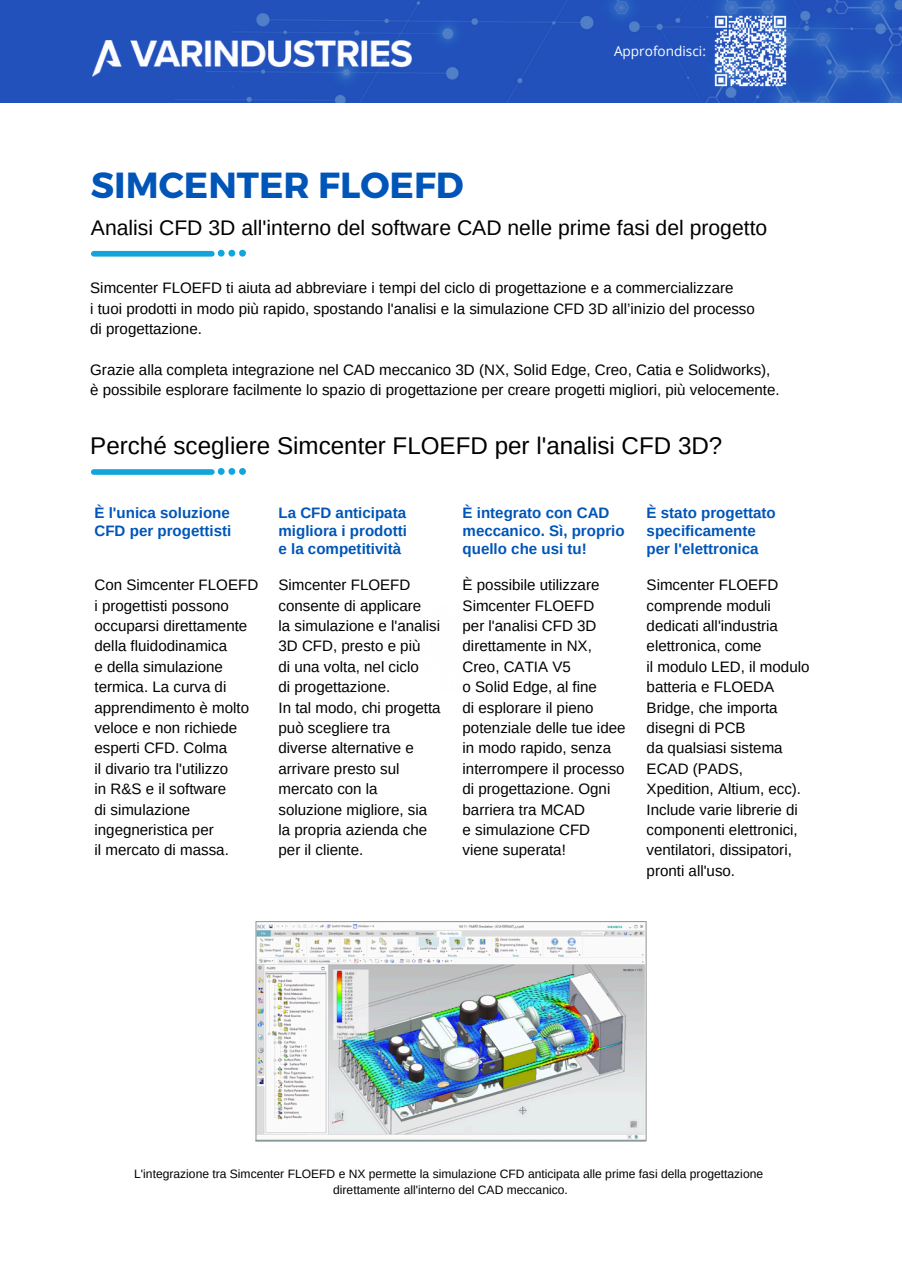
<style>
.page{position:relative;width:902px;height:1272px;background:#fff}
.page>*{position:absolute;margin:0;border:0;box-sizing:border-box;transform-origin:0 0}
.t1{font:700 36.3px "Montserrat";color:#0055b8}
.t2{font:24.15px "Arimo";color:#000}
.t3{font:21.15px "Arimo";color:#000}
.t4{font:15.15px/20.4px "Arimo";color:#000}
.t5{font:700 15.15px/18.1px "Arimo";color:#0055b8}
.t6{font:13.65px "Open Sans";color:#fcfffd}
.t7{font:12.15px "Arimo";color:#000}
</style>
<div class="page">
<img style="left:0;top:0;width:901px;height:102px">
<img style="left:711px;top:12px;width:78px;height:78px">
<img style="left:255px;top:921px;width:391px;height:220px">
<svg style="left:218px;top:250px;width:28px;height:6px"></svg>
<div style="left:94px;top:251px;width:118px;height:5px;background:#10a6db"></div>
<svg style="left:218px;top:468px;width:28px;height:7px"></svg>
<div style="left:94px;top:469px;width:118px;height:6px;background:#10a6db"></div>
<img style="left:93px;top:41px;width:318px;height:36px">
<h5 class="t6" style="left:613px;top:41px;width:93px">Approfondisci:</h5>
<p class="t1" style="left:91px;top:161px;width:374px">SIMCENTER FLOEFD</p>
<h4 class="t3" style="left:91px;top:216px;width:677px">Analisi CFD 3D all'interno del software CAD nelle prime fasi del progetto</h4>
<p class="t4" style="left:90px;top:278px;width:666px">Simcenter FLOEFD ti aiuta ad abbreviare i tempi del ciclo di progettazione e a commercializzare<br>i tuoi prodotti in modo più rapido, spostando l'analisi e la simulazione CFD 3D all’inizio del processo</p>
<h1 class="t4" style="left:90px;top:319px;width:113px">di progettazione.</h1>
<h1 class="t4" style="left:90px;top:359px;width:690px">Grazie alla completa integrazione nel CAD meccanico 3D (NX, Solid Edge, Creo, Catia e Solidworks), è possibile esplorare facilmente lo spazio di progettazione per creare progetti migliori, più velocemente.</h1>
<h5 class="t2" style="left:90px;top:432px;width:633px">Perché scegliere Simcenter FLOEFD per l'analisi CFD 3D?</h5>
<h5 class="t5" style="left:94px;top:503px;width:138px">È l'unica soluzione<br>CFD per progettisti</h5>
<h5 class="t5" style="left:278px;top:503px;width:130px;text-align:justify">La CFD anticipata migliora i prodotti e la competitività</h5>
<h2 class="t5" style="left:462px;top:503px;width:163px">È integrato con CAD meccanico. Sì, proprio quello che usi tu!</h2>
<p class="t5" style="left:646px;top:503px;width:131px">È stato progettato specificamente per l'elettronica</p>
<p class="t4" style="left:94px;top:574px;width:165px">Con Simcenter FLOEFD i progettisti possono occuparsi direttamente della fluidodinamica<br>e della simulazione termica. La curva di apprendimento è molto veloce e non richiede esperti CFD. Colma<br>il divario tra l'utilizzo<br>in R&amp;S e il software<br>di simulazione ingegneristica per</p>
<h5 class="t4" style="left:94px;top:839px;width:136px">il mercato di massa.</h5>
<h3 class="t4" style="left:278px;top:574px;width:163px">Simcenter FLOEFD consente di applicare<br>la simulazione e l'analisi<br>3D CFD, presto e più<br>di una volta, nel ciclo<br>di progettazione.<br>In tal modo, chi progetta può scegliere tra diverse alternative e arrivare presto sul mercato con la soluzione migliore, sia la propria azienda che</h3>
<p class="t4" style="left:278px;top:839px;width:86px">per il cliente.</p>
<p class="t4" style="left:462px;top:574px;width:164px">È possibile utilizzare<br>Simcenter FLOEFD<br>per l'analisi CFD 3D direttamente in NX,<br>Creo, CATIA V5<br>o Solid Edge, al fine<br>di esplorare il pieno potenziale delle tue idee in modo rapido, senza interrompere il processo di progettazione. Ogni barriera tra MCAD<br>e simulazione CFD viene superata!</p>
<p class="t4" style="left:646px;top:574px;width:164px">Simcenter FLOEFD comprende moduli dedicati all'industria elettronica, come<br>il modulo LED, il modulo batteria e FLOEDA<br>Bridge, che importa disegni di PCB<br>da qualsiasi sistema<br>ECAD (PADS,<br>Xpedition, Altium, ecc).<br>Include varie librerie di componenti elettronici, ventilatori, dissipatori, pronti all'uso.</p>
<h4 class="t7" style="left:134px;top:1166px;width:630px">L'integrazione tra Simcenter FLOEFD e NX permette la simulazione CFD anticipata alle prime fasi della progettazione</h4>
<h4 class="t7" style="left:333px;top:1182px;width:236px">direttamente all'interno del CAD meccanico.</h4>
</div>
